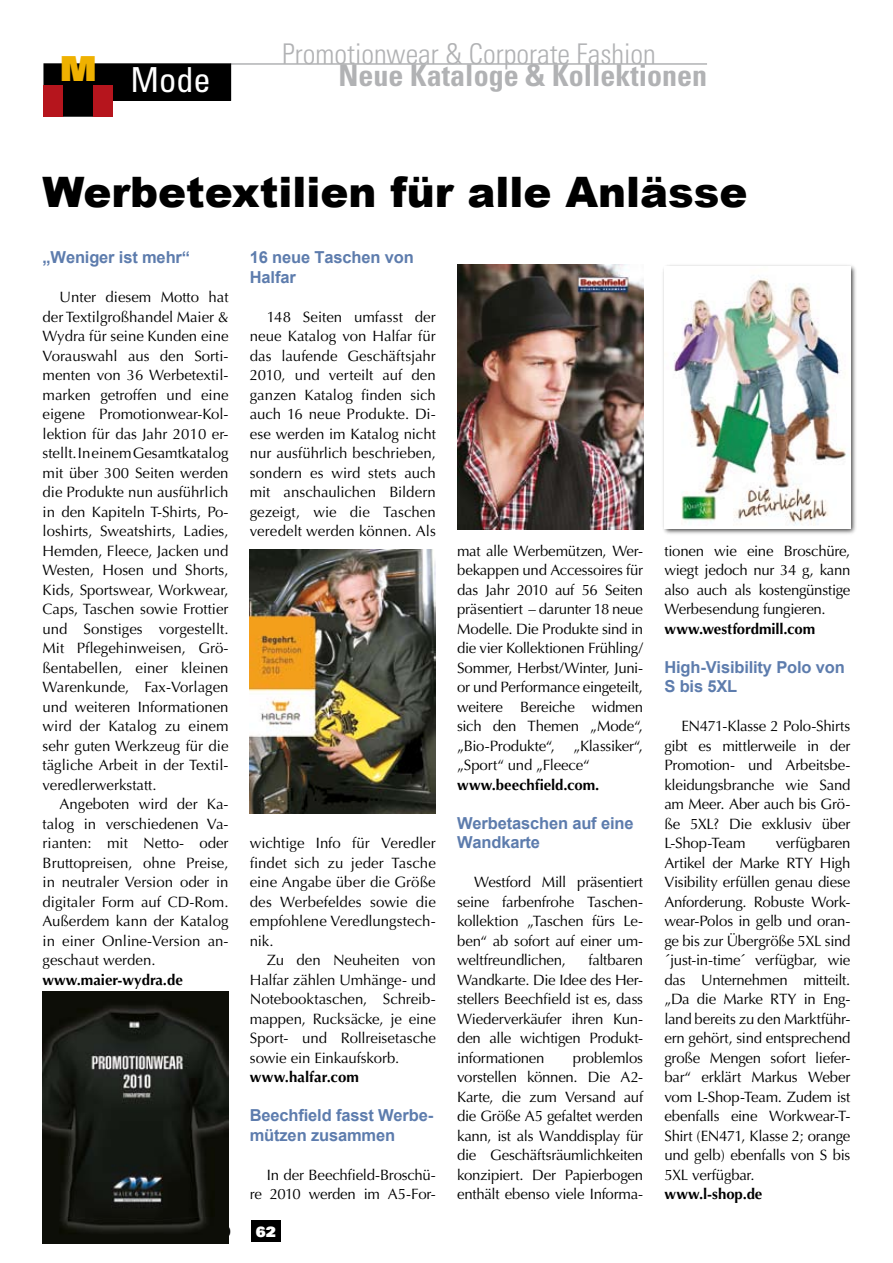
<style>
.page{position:relative;width:893px;height:1263px;background:#fff}
.page>*{position:absolute;margin:0;border:0;box-sizing:border-box;transform-origin:0 0}
.t1{font:900 42px "Arial";color:#000}
.t2{font:condensed 34.5px "Univers";color:#fff}
.t3{font:700 condensed 30px "Univers";color:#b1b2b4}
.t4{font:300 condensed 28.5px "Univers";color:#b1b2b4}
.t5{font:700 16.5px/19.5px "Arial";letter-spacing:-.01em;color:#5d7cad}
.t6{font:15px/19.5px "Optima";letter-spacing:-.01em;color:#000;text-align:justify}
.t7{font:700 15px "Optima";color:#000}
.t8{font:900 14.25px "Univers";color:#fff}
</style>
<div class="page">
<div style="left:251px;top:1220px;width:30px;height:22px;background:#000"></div>
<hr style="left:231px;top:63px;width:476px;height:2px;background:#b1b2b4">
<div style="left:63px;top:80px;width:30px;height:36px;background:#000"></div>
<div style="left:63px;top:79px;width:30px;height:38px;border:1px solid #000"></div>
<div style="left:44px;top:64px;width:187px;height:36px;background:#000"></div>
<div style="left:44px;top:63px;width:187px;height:38px;border:1px solid #000"></div>
<div style="left:44px;top:85px;width:19px;height:32px;background:#b6151d"></div>
<div style="left:93px;top:85px;width:20px;height:32px;background:#b6151d"></div>
<img style="left:43px;top:992px;width:186px;height:251px">
<img style="left:250px;top:550px;width:186px;height:263px">
<img style="left:457px;top:265px;width:186px;height:264px">
<div style="left:661px;top:264px;width:197px;height:272px;background:#000;opacity:.75"></div>
<img style="left:664px;top:267px;width:186px;height:261px">
<h3 class="t4" style="left:282px;top:37px;width:375px">Promotionwear &amp; Corporate Fashion</h3>
<h2 class="t2" style="left:60px;top:58px;width:152px"><sup>M</sup> Mode</h2>
<h3 class="t3" style="left:339px;top:57px;width:370px">Neue Kataloge &amp; Kollektionen</h3>
<h1 class="t1" style="left:43px;top:161px;width:706px">Werbetextilien für alle Anlässe</h1>
<p class="t5" style="left:43px;top:248px;width:149px">„Weniger ist mehr“</p>
<p class="t6" style="left:43px;top:287px;width:188px;text-indent:17px">Unter diesem Motto hat der Textilgroßhandel Maier &amp; Wydra für seine Kunden eine Vor-auswahl aus den Sorti&shy;menten von 36 Werbetextil&shy;marken getroffen und eine eigene Promotionwear-Kol&shy;lektion für das Jahr 2010 er&shy;stellt. In einem Gesamtkatalog mit über 300 Seiten werden die Produkte nun ausführlich in den Kapiteln T-Shirts, Po&shy;loshirts, Sweatshirts, Ladies, Hemden, Fleece, Jacken und Westen, Hosen und Shorts, Kids, Sportswear, Workwear, Caps, Taschen sowie Frottier und Sonstiges vorgestellt.<br>Mit Pflegehinweisen, Grö&shy;ßentabellen, einer kleinen Warenkunde, Fax-Vorlagen und weiteren Informationen wird der Katalog zu einem sehr guten Werkzeug für die tägliche Arbeit in der Textil&shy;veredlerwerkstatt.</p>
<p class="t6" style="left:43px;top:794px;width:188px;text-indent:17px">Angeboten wird der Ka&shy;talog in verschiedenen Va&shy;rianten: mit Netto- oder Bruttopreisen, ohne Preise, in neutraler Version oder in digitaler Form auf CD-Rom.<br>Außerdem kann der Katalog in einer Online-Version an&shy;geschaut werden.</p>
<p class="t7" style="left:43px;top:971px;width:142px">www.maier-wydra.de</p>
<p class="t5" style="left:250px;top:248px;width:165px">16 neue Taschen von<br>Halfar</p>
<p class="t6" style="left:250px;top:307px;width:188px;text-indent:17px">148 Seiten umfasst der neue Katalog von Halfar für das laufende Geschäftsjahr 2010, und verteilt auf den ganzen Katalog finden sich auch 16 neue Produkte. Di&shy;ese werden im Katalog nicht nur ausführlich beschrieben, sondern es wird stets auch mit anschaulichen Bildern gezeigt, wie die Taschen veredelt werden können. Als</p>
<p class="t6" style="left:250px;top:833px;width:188px">wichtige Info für Veredler findet sich zu jeder Tasche eine Angabe über die Größe des Werbefeldes sowie die empfohlene Veredlungstech&shy;nik.</p>
<p class="t6" style="left:250px;top:950px;width:188px;text-indent:17px">Zu den Neuheiten von Halfar zählen Umhänge- und Notebooktaschen, Schreib&shy;mappen, Rucksäcke, je eine Sport- und Rollreisetasche sowie ein Einkaufskorb.</p>
<p class="t7" style="left:250px;top:1068px;width:111px">www.halfar.com</p>
<p class="t5" style="left:250px;top:1106px;width:185px">Beechfield fasst Werbe&shy;mützen zusammen</p>
<p class="t6" style="left:250px;top:1165px;width:188px;text-align:right">In der Beechfield-Broschü-<br>re 2010 werden im A5-For-</p>
<p class="t8" style="left:256px;top:1222px;width:22px">62</p>
<p class="t6" style="left:457px;top:541px;width:188px">mat alle Werbemützen, Wer&shy;bekappen und Accessoires für das Jahr 2010 auf 56 Seiten präsentiert – darunter 18 neue Modelle. Die Produkte sind in die vier Kollektionen Frühling/ Sommer, Herbst/Winter, Juni&shy;or und Performance eingeteilt, weitere Bereiche widmen sich den Themen „Mode“, „Bio-Produkte“, „Klassiker“, „Sport“ und „Fleece“</p>
<p class="t7" style="left:457px;top:776px;width:144px">www.beechfield.com.</p>
<p class="t5" style="left:457px;top:814px;width:178px">Werbetaschen auf eine<br>Wandkarte</p>
<p class="t6" style="left:457px;top:872px;width:188px;text-indent:17px">Westford Mill präsentiert seine farbenfrohe Taschen&shy;kollektion „Taschen fürs Le&shy;ben“ ab sofort auf einer um&shy;weltfreundlichen,</p>
<p class="t6" style="left:457px;top:950px;width:188px;text-indent:131px">faltbaren Wandkarte. Die Idee des Her&shy;stellers Beechfield ist es, dass Wiederverkäufer ihren Kun&shy;den alle wichtigen Produkt&shy;informationen</p>
<p class="t6" style="left:457px;top:1048px;width:188px;text-indent:116px">problemlos vorstellen können. Die A2- Karte, die zum Versand auf die Größe A5 gefaltet werden kann, ist als Wanddisplay für die Geschäftsräumlichkeiten konzipiert. Der Papierbogen enthält ebenso viele Informa-</p>
<p class="t6" style="left:664px;top:541px;width:188px">tionen wie eine Broschüre, wiegt jedoch nur 34 g, kann also auch als kostengünstige Werbesendung fungieren.</p>
<p class="t7" style="left:664px;top:620px;width:152px">www.westfordmill.com</p>
<p class="t5" style="left:664px;top:658px;width:182px">High-Visibility Polo von<br>S bis 5XL</p>
<p class="t6" style="left:664px;top:716px;width:188px;text-indent:17px">EN471-Klasse 2 Polo-Shirts gibt es mittlerweile in der Promotion- und Arbeitsbe&shy;kleidungsbranche wie Sand am Meer. Aber auch bis Grö&shy;ße 5XL? Die exklusiv über L-Shop-Team</p>
<p class="t6" style="left:664px;top:833px;width:188px;text-indent:111px">verfügbaren Artikel der Marke RTY High Visibility erfüllen genau diese Anforderung. Robuste Work&shy;wear-Polos in gelb und oran&shy;ge bis zur Übergröße 5XL sind ´just-in-time´ verfügbar, wie das Unternehmen mitteilt. „Da die Marke RTY in Eng&shy;land bereits zu den Marktführ&shy;ern gehört, sind entsprechend große Mengen sofort liefer&shy;bar“ erklärt Markus Weber vom L-Shop-Team. Zudem ist ebenfalls eine Workwear-T-Shirt (EN471, Klasse 2; orange und gelb) ebenfalls von S bis 5XL verfügbar.</p>
<p class="t7" style="left:664px;top:1185px;width:100px">www.l-shop.de</p>
</div>
